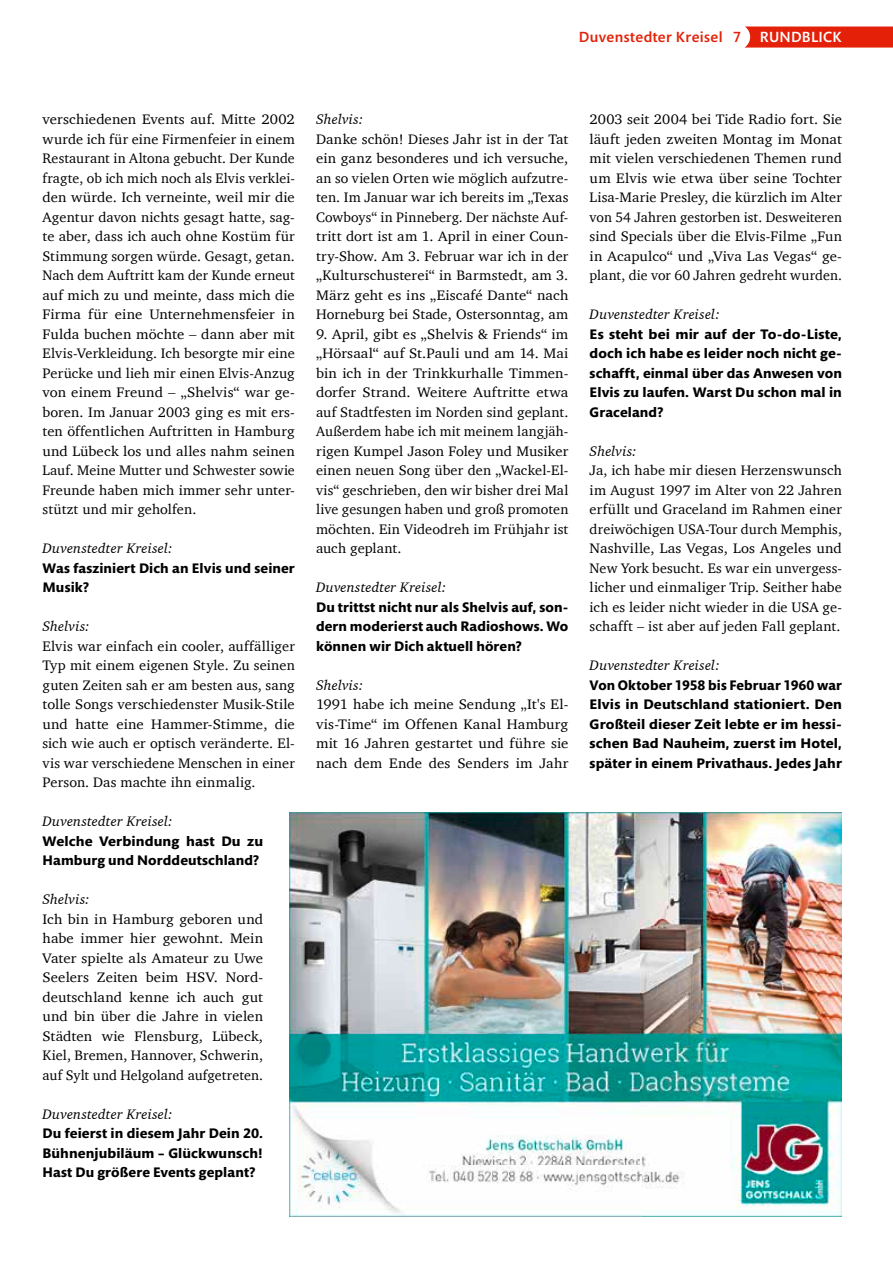
<style>
.page{position:relative;width:893px;height:1263px;background:#fff}
.page>*{position:absolute;margin:0;border:0;box-sizing:border-box;transform-origin:0 0}
.t1{font:500 15px "Mundo Sans Std";letter-spacing:.03em;color:#e42108}
.t2{font:14.1px/19.5px "Charter";letter-spacing:.01em;color:#000;text-align:justify;scale:1.05 1}
.t3{font:14.1px/19.5px "Charter";letter-spacing:.01em;color:#000;text-align:justify}
.t4{font:700 14.1px/19.5px "Mundo Sans Std";letter-spacing:.01em;color:#000;text-align:justify}
.t5{font:14.1px/19.5px "Charter";letter-spacing:.01em;color:#000;text-align:justify;scale:1.04 1}
.t6{font:700 14.1px/19.5px "Mundo Sans Std";letter-spacing:.01em;color:#000;scale:1.05 1}
.t7{font:italic 14.1px "Charter BT";letter-spacing:.01em;color:#000}
.s1{color:#fff}
</style>
<div class="page">
<img style="left:289px;top:812px;width:553px;height:404px">
<svg style="left:744px;top:27px;width:149px;height:21px;background:#e52c14"></svg>
<p class="t1" style="left:579px;top:29px;width:264px">Duvenstedter Kreisel 7 <span class="s1">RUNDBLICK</span></p>
<p class="t2" style="left:43px;top:109px;width:242px">verschiedenen Events auf. Mitte 2002 wurde ich für eine Firmenfeier in einem Restaurant in Altona gebucht. Der Kunde fragte, ob ich mich noch als Elvis verklei&shy;den würde. Ich verneinte, weil mir die Agentur davon nichts gesagt hatte, sag&shy;te aber, dass ich auch ohne Kostüm für Stimmung sorgen würde. Gesagt, getan.<br>Nach dem Auftritt kam der Kunde erneut auf mich zu und meinte, dass mich die Firma für eine Unternehmensfeier in Fulda buchen möchte – dann aber mit Elvis-Verkleidung. Ich besorgte mir eine Perücke und lieh mir einen Elvis-Anzug von einem Freund – „Shelvis“ war ge&shy;boren. Im Januar 2003 ging es mit ers&shy;ten öffentlichen Auftritten in Hamburg und Lübeck los und alles nahm seinen Lauf. Meine Mutter und Schwester sowie Freunde haben mich immer sehr unter&shy;stützt und mir geholfen.</p>
<p class="t7" style="left:43px;top:539px;width:132px">Duvenstedter Kreisel:</p>
<p class="t4" style="left:43px;top:558px;width:254px">Was fasziniert Dich an Elvis und seiner<br>Musik?</p>
<p class="t7" style="left:43px;top:617px;width:49px">Shelvis:</p>
<p class="t3" style="left:43px;top:636px;width:254px">Elvis war einfach ein cooler, auffälliger Typ mit einem eigenen Style. Zu seinen guten Zeiten sah er am besten aus, sang tolle Songs verschiedenster Musik-Stile und hatte eine Hammer-Stimme, die sich wie auch er optisch veränderte. El&shy;vis war verschiedene Menschen in einer Person. Das machte ihn einmalig.</p>
<p class="t7" style="left:43px;top:812px;width:132px">Duvenstedter Kreisel:</p>
<p class="t6" style="left:43px;top:831px;width:212px">Welche Verbindung hast Du zu<br>Hamburg und Norddeutschland?</p>
<p class="t7" style="left:43px;top:890px;width:49px">Shelvis:</p>
<p class="t2" style="left:43px;top:909px;width:212px">Ich bin in Hamburg geboren und habe immer hier gewohnt. Mein Vater spielte als Amateur zu Uwe Seelers Zeiten beim HSV. Nord&shy;deutschland kenne ich auch gut und bin über die Jahre in vielen Städten wie Flensburg, Lübeck, Kiel, Bremen, Hannover, Schwerin, auf Sylt und Helgoland aufgetreten.</p>
<p class="t7" style="left:43px;top:1105px;width:132px">Duvenstedter Kreisel:</p>
<p class="t4" style="left:43px;top:1124px;width:222px">Du feierst in diesem Jahr Dein 20.<br>Bühnenjubiläum – Glückwunsch!<br>Hast Du größere Events geplant?</p>
<p class="t7" style="left:316px;top:110px;width:49px">Shelvis:</p>
<p class="t3" style="left:316px;top:129px;width:254px">Danke schön! Dieses Jahr ist in der Tat ein ganz besonderes und ich versuche, an so vielen Orten wie möglich aufzutre&shy;ten. Im Januar war ich bereits im „Texas Cowboys“ in Pinneberg. Der nächste Auf&shy;tritt dort ist am 1. April in einer Coun&shy;try-Show. Am 3. Februar war ich in der „Kulturschusterei“ in Barmstedt, am 3.<br>März geht es ins „Eiscafé Dante“ nach Horneburg bei Stade, Ostersonntag, am</p>
<p class="t2" style="left:316px;top:324px;width:242px">9. April, gibt es „Shelvis &amp; Friends“ im „Hörsaal“ auf St.Pauli und am 14. Mai bin ich in der Trinkkurhalle Timmen&shy;dorfer Strand. Weitere Auftritte etwa auf Stadtfesten im Norden sind geplant.<br>Außerdem habe ich mit meinem langjäh&shy;rigen Kumpel Jason Foley und Musiker einen neuen Song über den „Wackel-El&shy;vis“ geschrieben, den wir bisher drei Mal live gesungen haben und groß promoten möchten. Ein Videodreh im Frühjahr ist auch geplant.</p>
<p class="t7" style="left:316px;top:578px;width:132px">Duvenstedter Kreisel:</p>
<p class="t4" style="left:316px;top:597px;width:254px">Du trittst nicht nur als Shelvis auf, son&shy;dern moderierst auch Radioshows. Wo können wir Dich aktuell hören?</p>
<p class="t7" style="left:316px;top:676px;width:49px">Shelvis:</p>
<p class="t2" style="left:316px;top:694px;width:242px">1991 habe ich meine Sendung „It's El&shy;vis-Time“ im Offenen Kanal Hamburg mit 16 Jahren gestartet und führe sie nach dem Ende des Senders im Jahr</p>
<p class="t5" style="left:590px;top:109px;width:244px">2003 seit 2004 bei Tide Radio fort. Sie läuft jeden zweiten Montag im Monat mit vielen verschiedenen Themen rund um Elvis wie etwa über seine Tochter Lisa-Marie Presley, die kürzlich im Alter von 54 Jahren gestorben ist. Desweiteren sind Specials über die Elvis-Filme „Fun in Acapulco“ und „Viva Las Vegas“ ge&shy;plant, die vor 60 Jahren gedreht wurden.</p>
<p class="t7" style="left:590px;top:305px;width:132px">Duvenstedter Kreisel:</p>
<p class="t6" style="left:590px;top:324px;width:242px;text-align:justify">Es steht bei mir auf der To-do-Liste, doch ich habe es leider noch nicht ge&shy;schafft, einmal über das Anwesen von Elvis zu laufen. Warst Du schon mal in Graceland?</p>
<p class="t7" style="left:590px;top:442px;width:49px">Shelvis:</p>
<p class="t3" style="left:590px;top:460px;width:254px">Ja, ich habe mir diesen Herzenswunsch im August 1997 im Alter von 22 Jahren erfüllt und Graceland im Rahmen einer dreiwöchigen USA-Tour durch Memphis, Nashville, Las Vegas, Los Angeles und New York besucht. Es war ein unvergess&shy;licher und einmaliger Trip. Seither habe ich es leider nicht wieder in die USA ge&shy;schafft – ist aber auf jeden Fall geplant.</p>
<p class="t7" style="left:590px;top:656px;width:132px">Duvenstedter Kreisel:</p>
<p class="t4" style="left:590px;top:675px;width:254px">Von Oktober 1958 bis Februar 1960 war Elvis in Deutschland stationiert. Den Großteil dieser Zeit lebte er im hessi&shy;schen Bad Nauheim, zuerst im Hotel, später in einem Privathaus. Jedes Jahr</p>
</div>
